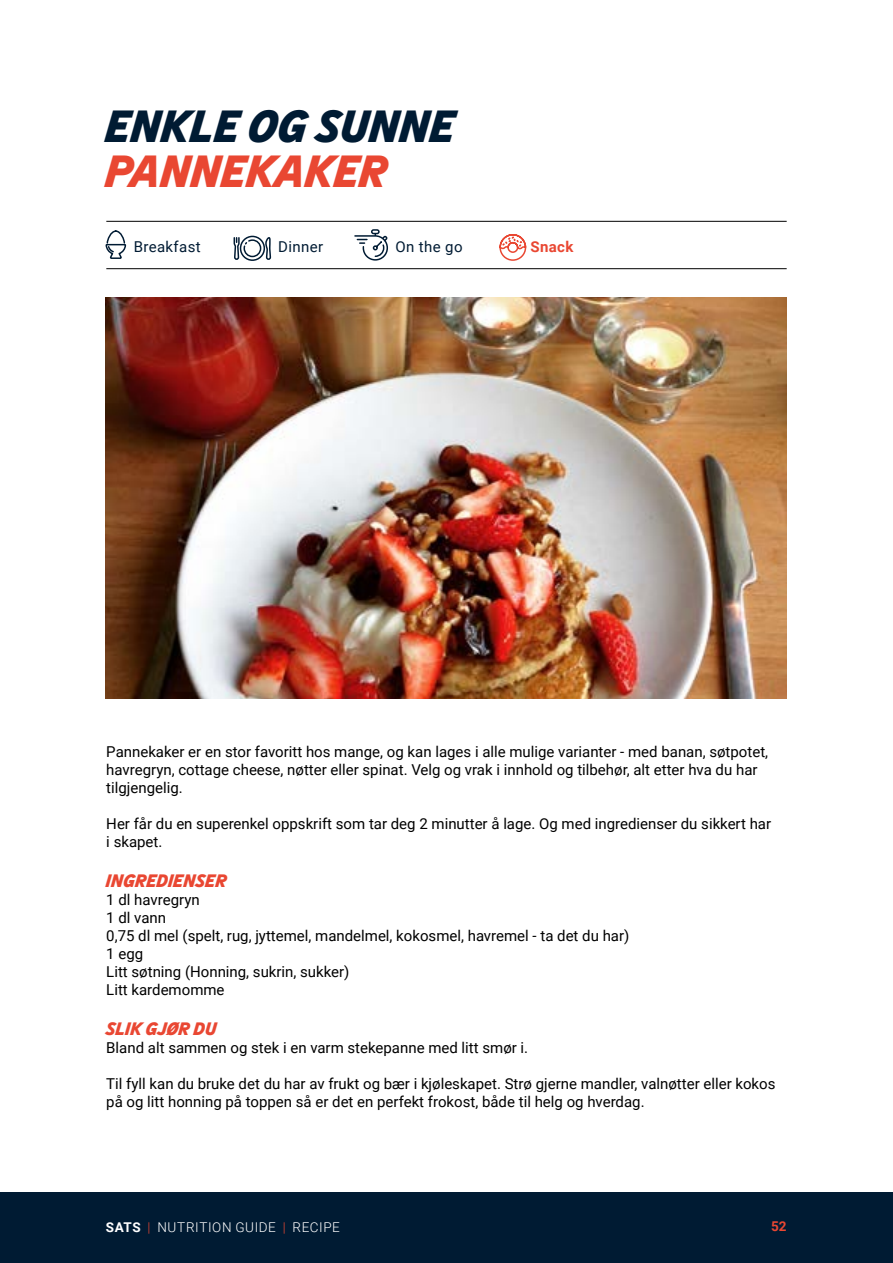
<style>
.page{position:relative;width:893px;height:1263px;background:#fff}
.page>*{position:absolute;margin:0;border:0;box-sizing:border-box;transform-origin:0 0}
.t1{font:italic 700 45px "SATS Headline";color:#001b33}
.t2{font:italic 700 45px "SATS Headline";color:#e94732}
.t3{font:italic 700 18px "SATS Headline";color:#e94732}
.t4{font:15px/18px "Roboto";color:#000}
.t5{font:15px "Roboto";letter-spacing:.025em;color:#001b33}
.t6{font:700 15px "Roboto";letter-spacing:.025em;color:#e94732}
.t7{font:300 13.5px "Roboto";letter-spacing:.045em;color:#fff}
.t8{font:700 13.5px "Roboto";color:#e94732}
.s1{font-weight:700}
.s2{color:#e94732}
</style>
<div class="page">
<div style="left:0;top:1193px;width:893px;height:70px;background:#001b33"></div>
<img style="left:106px;top:298px;width:681px;height:401px">
<hr style="left:106px;top:221px;width:681px;height:1px;background:#000">
<hr style="left:106px;top:268px;width:681px;height:1px;background:#000">
<svg style="left:354px;top:229px;width:34px;height:32px"></svg>
<svg style="left:105px;top:220px;width:22px;height:39px"></svg>
<svg style="left:233px;top:235px;width:39px;height:26px"></svg>
<svg style="left:499px;top:234px;width:28px;height:27px"></svg>
<h1 class="t1" style="left:106px;top:101px;width:351px">ENKLE OG SUNNE</h1>
<h1 class="t2" style="left:106px;top:146px;width:284px">PANNEKAKER</h1>
<p class="t5" style="left:134px;top:236px;width:69px">Breakfast</p>
<p class="t5" style="left:278px;top:236px;width:46px">Dinner</p>
<p class="t5" style="left:395px;top:236px;width:69px">On the go</p>
<p class="t6" style="left:530px;top:236px;width:44px">Snack</p>
<p class="t4" style="left:106px;top:742px;width:663px">Pannekaker er en stor favoritt hos mange, og kan lages i alle mulige varianter - med banan, søtpotet, havregryn, cottage cheese, nøtter eller spinat. Velg og vrak i innhold og tilbehør, alt etter hva du har tilgjengelig.</p>
<p class="t4" style="left:106px;top:814px;width:666px">Her får du en superenkel oppskrift som tar deg 2 minutter å lage. Og med ingredienser du sikkert har i skapet.</p>
<p class="t3" style="left:106px;top:870px;width:122px">INGREDIENSER</p>
<p class="t4" style="left:106px;top:890px;width:525px">1 dl havregryn<br>1 dl vann<br>0,75 dl mel (spelt, rug, jyttemel, mandelmel, kokosmel, havremel - ta det du har)<br>1 egg<br>Litt søtning (Honning, sukrin, sukker)<br>Litt kardemomme</p>
<p class="t3" style="left:106px;top:1018px;width:112px">SLIK GJØR DU</p>
<p class="t4" style="left:106px;top:1038px;width:423px">Bland alt sammen og stek i en varm stekepanne med litt smør i.</p>
<p class="t4" style="left:106px;top:1074px;width:671px">Til fyll kan du bruke det du har av frukt og bær i kjøleskapet. Strø gjerne mandler, valnøtter eller kokos på og litt honning på toppen så er det en perfekt frokost, både til helg og hverdag.</p>
<p class="t7" style="left:106px;top:1217px;width:236px"><span class="s1">SATS</span> <span class="s2">|</span> NUTRITION GUIDE <span class="s2">|</span> RECIPE</p>
<p class="t8" style="left:771px;top:1217px;width:17px">52</p>
</div>
